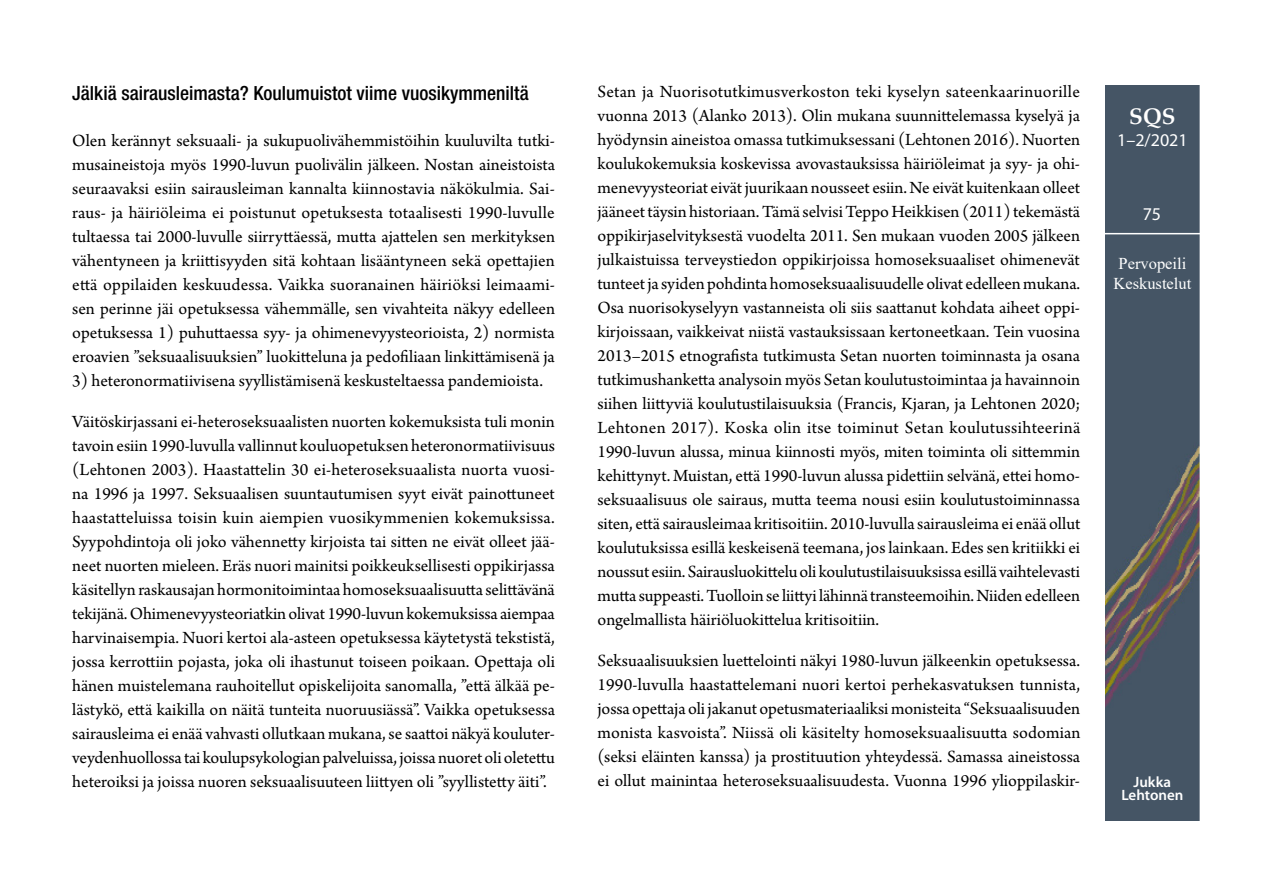
<style>
.page{position:relative;width:1263px;height:893px;background:#fff}
.page>*{position:absolute;margin:0;border:0;box-sizing:border-box;transform-origin:0 0}
.t1{font:700 22.5px "Palatino Linotype";color:#fff}
.Väliotsikko_1_uusi20{font:500 condensed 19.5px "Helvetica Neue";color:#000}
.Leipateksti_suomi-ta{font:18px/24px "Arno Pro";color:#000;text-align:justify}
.t2{font:18px "Myriad Pro";color:#fff}
.t3{font:16.5px/19.8px "Times New Roman";color:#fff;text-align:center}
.t4{font:600 15px/13.5px "Myriad Pro";color:#fff;text-align:center}
</style>
<div class="page">
<img style="left:1106px;top:85px;width:93px;height:736px">
<hr style="left:1103px;top:233px;width:100px;height:1px;background:#fff">
<p class="Väliotsikko_1_uusi20" style="left:72px;top:82px;width:458px">Jälkiä sairausleimasta? Koulumuistot viime vuosikymmeniltä</p>
<p class="Leipateksti_suomi-ta" style="left:72px;top:129px;width:484px">Olen kerännyt seksuaali- ja sukupuolivähemmistöihin kuuluvilta tutki&shy;musaineistoja myös 1990-luvun puolivälin jälkeen. Nostan aineistoista seuraavaksi esiin sairausleiman kannalta kiinnostavia näkökulmia. Sai&shy;raus- ja häiriöleima ei poistunut opetuksesta totaalisesti 1990-luvulle tultaessa tai 2000-luvulle siirryttäessä, mutta ajattelen sen merkityksen vähentyneen ja kriittisyyden sitä kohtaan lisääntyneen sekä opettajien että oppilaiden keskuudessa. Vaikka suoranainen häiriöksi leimaami&shy;sen perinne jäi opetuksessa vähemmälle, sen vivahteita näkyy edelleen opetuksessa 1) puhuttaessa syy- ja ohimenevyysteorioista, 2) normista eroavien ”seksuaalisuuksien” luokitteluna ja pedofiliaan linkittämisenä ja</p>
<p class="Leipateksti_suomi-ta" style="left:72px;top:369px;width:472px">3) heteronormatiivisena syyllistämisenä keskusteltaessa pandemioista.</p>
<p class="Leipateksti_suomi-ta" style="left:72px;top:410px;width:484px">Väitöskirjassani ei-heteroseksuaalisten nuorten kokemuksista tuli monin tavoin esiin 1990-luvulla vallinnut kouluopetuksen heteronormatiivisuus (Lehtonen 2003). Haastattelin 30 ei-heteroseksuaalista nuorta vuosi&shy;na 1996 ja 1997. Seksuaalisen suuntautumisen syyt eivät painottuneet haastatteluissa toisin kuin aiempien vuosikymmenien kokemuksissa.<br>Syypohdintoja oli joko vähennetty kirjoista tai sitten ne eivät olleet jää&shy;neet nuorten mieleen. Eräs nuori mainitsi poikkeuksellisesti oppikirjassa käsitellyn raskausajan hormonitoimintaa homoseksuaalisuutta selittävänä tekijänä. Ohimenevyysteoriatkin olivat 1990-luvun kokemuksissa aiempaa harvinaisempia. Nuori kertoi ala-asteen opetuksessa käytetystä tekstistä, jossa kerrottiin pojasta, joka oli ihastunut toiseen poikaan. Opettaja oli hänen muistelemana rauhoitellut opiskelijoita sanomalla, ”että älkää pe&shy;lästykö, että kaikilla on näitä tunteita nuoruusiässä”. Vaikka opetuksessa sairausleima ei enää vahvasti ollutkaan mukana, se saattoi näkyä kouluter&shy;veydenhuollossa tai koulupsykologian palveluissa, joissa nuoret oli oletettu heteroiksi ja joissa nuoren seksuaalisuuteen liittyen oli ”syyllistetty äiti”.</p>
<p class="Leipateksti_suomi-ta" style="left:597px;top:81px;width:484px">Setan ja Nuorisotutkimusverkoston teki kyselyn sateenkaarinuorille vuonna 2013 (Alanko 2013). Olin mukana suunnittelemassa kyselyä ja hyödynsin aineistoa omassa tutkimuksessani (Lehtonen 2016). Nuorten koulukokemuksia koskevissa avovastauksissa häiriöleimat ja syy- ja ohi&shy;menevyysteoriat eivät juurikaan nousseet esiin. Ne eivät kuitenkaan olleet jääneet täysin historiaan. Tämä selvisi Teppo Heikkisen (2011) tekemästä oppikirjaselvityksestä vuodelta 2011. Sen mukaan vuoden 2005 jälkeen julkaistuissa terveystiedon oppikirjoissa homoseksuaaliset ohimenevät tunteet ja syiden pohdinta homoseksuaalisuudelle olivat edelleen mukana.<br>Osa nuorisokyselyyn vastanneista oli siis saattanut kohdata aiheet oppi&shy;kirjoissaan, vaikkeivat niistä vastauksissaan kertoneetkaan. Tein vuosina 2013–2015 etnografista tutkimusta Setan nuorten toiminnasta ja osana tutkimushanketta analysoin myös Setan koulutustoimintaa ja havainnoin siihen liittyviä koulutustilaisuuksia (Francis, Kjaran, ja Lehtonen 2020; Lehtonen 2017). Koska olin itse toiminut Setan koulutussihteerinä 1990-luvun alussa, minua kiinnosti myös, miten toiminta oli sittemmin kehittynyt. Muistan, että 1990-luvun alussa pidettiin selvänä, ettei homo&shy;seksuaalisuus ole sairaus, mutta teema nousi esiin koulutustoiminnassa siten, että sairausleimaa kritisoitiin. 2010-luvulla sairausleima ei enää ollut koulutuksissa esillä keskeisenä teemana, jos lainkaan. Edes sen kritiikki ei noussut esiin. Sairausluokittelu oli koulutustilaisuuksissa esillä vaihtelevasti mutta suppeasti. Tuolloin se liittyi lähinnä transteemoihin. Niiden edelleen ongelmallista häiriöluokittelua kritisoitiin.</p>
<p class="Leipateksti_suomi-ta" style="left:597px;top:650px;width:484px">Seksuaalisuuksien luettelointi näkyi 1980-luvun jälkeenkin opetuksessa.<br>1990-luvulla haastattelemani nuori kertoi perhekasvatuksen tunnista, jossa opettaja oli jakanut opetusmateriaaliksi monisteita “Seksuaalisuuden monista kasvoista”. Niissä oli käsitelty homoseksuaalisuutta sodomian (seksi eläinten kanssa) ja prostituution yhteydessä. Samassa aineistossa ei ollut mainintaa heteroseksuaalisuudesta. Vuonna 1996 ylioppilaskir-</p>
<p class="t1" style="left:1129px;top:101px;width:48px">SQS</p>
<p class="t2" style="left:1117px;top:130px;width:72px">1–2/2021</p>
<p class="t2" style="left:1143px;top:204px;width:20px">75</p>
<p class="t3" style="left:1113px;top:253px;width:79px">Pervopeili<br>Keskustelut</p>
<p class="t4" style="left:1121px;top:775px;width:64px">Jukka<br>Lehtonen</p>
</div>
